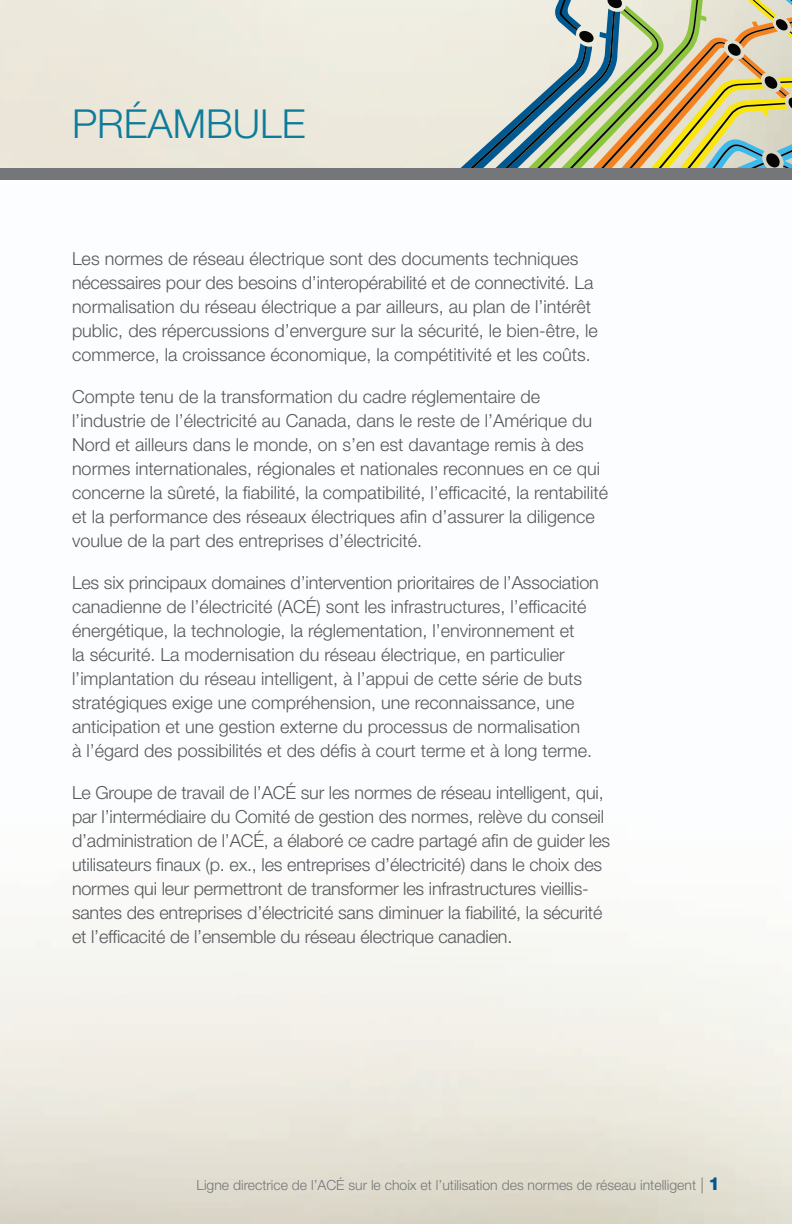
<style>
.page{position:relative;width:792px;height:1224px;background:#fff}
.page>*{position:absolute;margin:0;border:0;box-sizing:border-box;transform-origin:0 0}
.t1{font:300 40px "Helvetica Neue LT Std";color:#0c7c9a}
.t2{font:300 18px/24px "Helvetica Neue LT Std";color:#57585a}
.t3{font:300 14px "Helvetica Neue LT Std";color:#757679}
.s1{font-size:16px}
.s2{font-weight:800;font-size:18px;color:#005890}
</style>
<div class="page">
<div style="left:0;top:0;width:703px;height:168px;background:#edebdf"></div>
<svg style="left:20px;top:42px;width:705px;height:126px;background:#e1e0d0"></svg>
<svg style="left:48px;top:55px;width:680px;height:28px;background:#d9d9c7"></svg>
<svg style="left:37px;top:83px;width:691px;height:56px;background:#d7d6c1"></svg>
<svg style="left:62px;top:103px;width:723px;height:36px;background:#d4d3b8"></svg>
<svg style="left:553px;top:0;width:41px;height:43px;background:#a2b3b6"></svg>
<svg style="left:26px;top:139px;width:766px;height:29px;background:#c9cdb5"></svg>
<svg style="left:607px;top:0;width:15px;height:8px"></svg>
<svg style="left:728px;top:0;width:64px;height:110px;background:#d0c08c"></svg>
<div style="left:0;top:168px;width:792px;height:12px;background:#757679"></div>
<h1 class="t1" style="left:72px;top:100px;width:235px">PRÉAMBULE</h1>
<p class="t2" style="left:72px;top:246px;width:527px">Les normes de réseau électrique sont des documents techniques nécessaires pour des besoins d’interopérabilité et de connectivité. La normalisation du réseau électrique a par ailleurs, au plan de l’intérêt public, des répercussions d’envergure sur la sécurité, le bien-être, le commerce, la croissance économique, la compétitivité et les coûts.</p>
<p class="t2" style="left:72px;top:384px;width:538px">Compte tenu de la transformation du cadre réglementaire de l’industrie de l’électricité au Canada, dans le reste de l’Amérique du Nord et ailleurs dans le monde, on s’en est davantage remis à des normes internationales, régionales et nationales reconnues en ce qui concerne la sûreté, la fiabilité, la compatibilité, l’efficacité, la rentabilité et la performance des réseaux électriques afin d’assurer la diligence voulue de la part des entreprises d’électricité.</p>
<p class="t2" style="left:72px;top:570px;width:528px">Les six principaux domaines d’intervention prioritaires de l’Association canadienne de l’électricité (ACÉ) sont les infrastructures, l’efficacité énergétique, la technologie, la réglementation, l’environnement et<br>la sécurité. La modernisation du réseau électrique, en particulier l’implantation du réseau intelligent, à l’appui de cette série de buts stratégiques exige une compréhension, une reconnaissance, une anticipation et une gestion externe du processus de normalisation<br>à l’égard des possibilités et des défis à court terme et à long terme.</p>
<p class="t2" style="left:72px;top:780px;width:540px">Le Groupe de travail de l’ACÉ sur les normes de réseau intelligent, qui, par l’intermédiaire du Comité de gestion des normes, relève du conseil d’administration de l’ACÉ, a élaboré ce cadre partagé afin de guider les utilisateurs finaux (p. ex., les entreprises d’électricité) dans le choix des normes qui leur permettront de transformer les infrastructures vieillis&shy;santes des entreprises d’électricité sans diminuer la fiabilité, la sécurité et l’efficacité de l’ensemble du réseau électrique canadien.</p>
<p class="t3" style="left:197px;top:1177px;width:525px">Ligne directrice de l’ACÉ sur le choix et l’utilisation des normes de réseau intelligent <span class="s1">|</span> <span class="s2">1</span></p>
</div>
